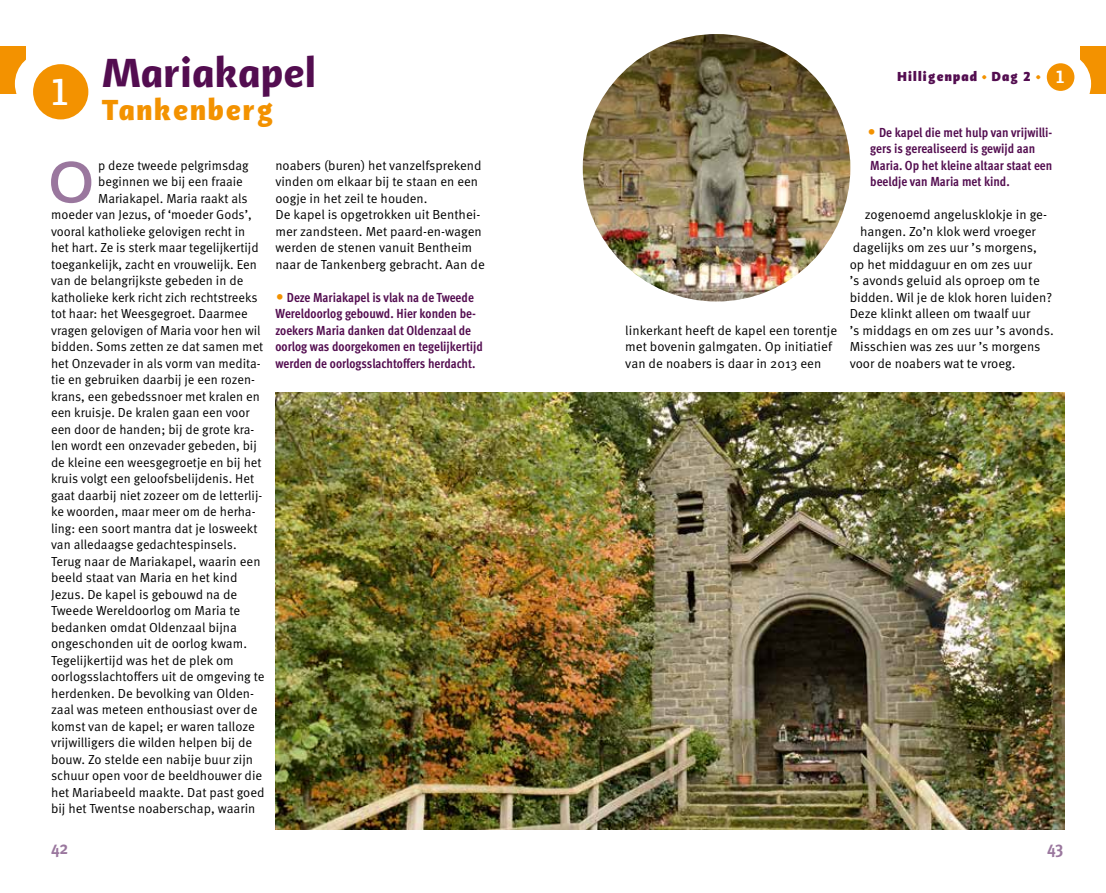
<style>
.page{position:relative;width:1106px;height:893px;background:#fff}
.page>*{position:absolute;margin:0;border:0;box-sizing:border-box;transform-origin:0 0}
.t1{font:500 60.6px "Adagio Sans Script";color:#9a779e}
.t2{font:700 42px "Adagio Sans Script";color:#530d50}
.t3{font:500 39px "Adagio Slab Script";color:#fff}
.t4{font:900 30px "Adagio Sans Script";letter-spacing:.06em;color:#f39200}
.t5{font:600 18.45px "Adagio Slab Script";color:#fff}
.t6{font:700 condensed 18px "Meta OT";color:#9a779e}
.t7{font:800 13.5px "Adagio Sans Script";letter-spacing:.09em;color:#530d50}
.t8{font:13.2px/16.5px "Meta OT";color:#000}
.t9{font:700 condensed 13.2px/16.5px "Meta OT";color:#530d50}
.s1{color:#f39200}
</style>
<div class="page">
<div style="left:0;top:46px;width:26px;height:48px;background:#f39200"></div>
<div style="left:15px;top:52px;width:64px;height:64px;background:#fff;border-radius:50%"></div>
<div style="left:33px;top:64px;width:55px;height:55px;background:#f39200;border-radius:50%"></div>
<div style="left:1080px;top:46px;width:26px;height:48px;background:#f39200"></div>
<div style="left:1027px;top:52px;width:64px;height:64px;background:#fff;border-radius:50%"></div>
<div style="left:1046px;top:63px;width:28px;height:28px;background:#f39200;border-radius:50%"></div>
<img style="left:275px;top:392px;width:789px;height:438px">
<img style="left:583px;top:34px;width:267px;height:268px;border-radius:134px">
<h3 class="t3" style="left:48px;top:67px;width:25px">1</h3>
<h2 class="t2" style="left:102px;top:45px;width:215px">Mariakapel</h2>
<h3 class="t4" style="left:102px;top:90px;width:173px">Tankenberg</h3>
<h1 class="t1" style="left:48px;top:143px;width:48px">O</h1>
<p class="t8" style="left:98px;top:157px;width:152px">p deze tweede pelgrimsdag</p>
<p class="t8" style="left:98px;top:174px;width:146px">beginnen we bij een fraaie</p>
<p class="t8" style="left:98px;top:190px;width:151px">Mariakapel. Maria raakt als</p>
<p class="t8" style="left:51px;top:207px;width:202px">moeder van Jezus, of ‘moeder Gods’,</p>
<p class="t8" style="left:51px;top:223px;width:196px">vooral katholieke gelovigen recht in</p>
<p class="t8" style="left:51px;top:240px;width:209px">het hart. Ze is sterk maar tegelijkertijd</p>
<p class="t8" style="left:51px;top:256px;width:207px">toegankelijk, zacht en vrouwelijk. Een</p>
<p class="t8" style="left:51px;top:273px;width:194px">van de belangrijkste gebeden in de</p>
<p class="t8" style="left:51px;top:289px;width:208px">katholieke kerk richt zich rechtstreeks</p>
<p class="t8" style="left:51px;top:306px;width:198px">tot haar: het Weesgegroet. Daarmee</p>
<p class="t8" style="left:51px;top:322px;width:211px">vragen gelovigen of Maria voor hen wil</p>
<p class="t8" style="left:51px;top:339px;width:214px">bidden. Soms zetten ze dat samen met</p>
<p class="t8" style="left:51px;top:355px;width:211px">het Onzevader in als vorm van medita-</p>
<p class="t8" style="left:51px;top:372px;width:205px">tie en gebruiken daarbij je een rozen-</p>
<p class="t8" style="left:51px;top:388px;width:210px">krans, een gebedssnoer met kralen en</p>
<p class="t8" style="left:51px;top:405px;width:200px">een kruisje. De kralen gaan een voor</p>
<p class="t8" style="left:51px;top:421px;width:205px">een door de handen; bij de grote kra-</p>
<p class="t8" style="left:51px;top:438px;width:207px">len wordt een onzevader gebeden, bij</p>
<p class="t8" style="left:51px;top:454px;width:212px">de kleine een weesgegroetje en bij het</p>
<p class="t8" style="left:51px;top:471px;width:204px">kruis volgt een geloofsbelijdenis. Het</p>
<p class="t8" style="left:51px;top:487px;width:213px">gaat daarbij niet zozeer om de letterlij-</p>
<p class="t8" style="left:51px;top:504px;width:206px">ke woorden, maar meer om de herha-</p>
<p class="t8" style="left:51px;top:520px;width:208px">ling: een soort mantra dat je losweekt</p>
<p class="t8" style="left:51px;top:537px;width:187px">van alledaagse gedachtespinsels.</p>
<p class="t8" style="left:51px;top:553px;width:211px">Terug naar de Mariakapel, waarin een</p>
<p class="t8" style="left:51px;top:570px;width:188px">beeld staat van Maria en het kind</p>
<p class="t8" style="left:51px;top:586px;width:188px">Jezus. De kapel is gebouwd na de</p>
<p class="t8" style="left:51px;top:603px;width:191px">Tweede Wereldoorlog om Maria te</p>
<p class="t8" style="left:51px;top:619px;width:187px">bedanken omdat Oldenzaal bijna</p>
<p class="t8" style="left:51px;top:636px;width:197px">ongeschonden uit de oorlog kwam.</p>
<p class="t8" style="left:51px;top:652px;width:184px">Tegelijkertijd was het de plek om</p>
<p class="t8" style="left:51px;top:669px;width:215px">oorlogsslachtoffers uit de omgeving te</p>
<p class="t8" style="left:51px;top:685px;width:204px">herdenken. De bevolking van Olden-</p>
<p class="t8" style="left:51px;top:702px;width:208px">zaal was meteen enthousiast over de</p>
<p class="t8" style="left:51px;top:718px;width:205px">komst van de kapel; er waren talloze</p>
<p class="t8" style="left:51px;top:735px;width:203px">vrijwilligers die wilden helpen bij de</p>
<p class="t8" style="left:51px;top:751px;width:204px">bouw. Zo stelde een nabije buur zijn</p>
<p class="t8" style="left:51px;top:768px;width:213px">schuur open voor de beeldhouwer die</p>
<p class="t8" style="left:51px;top:784px;width:215px">het Mariabeeld maakte. Dat past goed</p>
<p class="t8" style="left:51px;top:801px;width:206px">bij het Twentse noaberschap, waarin</p>
<p class="t8" style="left:275px;top:157px;width:211px">noabers (buren) het vanzelfsprekend vinden om elkaar bij te staan en een oogje in het zeil te houden.<br>De kapel is opgetrokken uit Benthei&shy;mer zandsteen. Met paard-en-wagen werden de stenen vanuit Bentheim naar de Tankenberg gebracht. Aan de</p>
<p class="t9" style="left:275px;top:289px;width:209px"><span class="s1">•</span> Deze Mariakapel is vlak na de Tweede Wereldoorlog gebouwd. Hier konden be&shy;zoekers Maria danken dat Oldenzaal de oorlog was doorgekomen en tegelĳkertĳd werden de oorlogsslachtoffers herdacht.</p>
<p class="t7" style="left:897px;top:67px;width:145px">Hilligenpad <span class="s1">•</span> Dag 2 <span class="s1">•</span></p>
<h3 class="t5" style="left:1054px;top:65px;width:13px">1</h3>
<p class="t8" style="left:625px;top:322px;width:213px">linkerkant heeft de kapel een torentje met bovenin galmgaten. Op initiatief van de noabers is daar in 2013 een</p>
<p class="t9" style="left:867px;top:124px;width:187px"><span class="s1">•</span> De kapel die met hulp van vrĳwilli&shy;gers is gerealiseerd is gewĳd aan Maria. Op het kleine altaar staat een beeldje van Maria met kind.</p>
<p class="t8" style="left:864px;top:207px;width:184px">zogenoemd angelusklokje in ge-</p>
<p class="t8" style="left:860px;top:223px;width:177px">hangen. Zo’n klok werd vroeger</p>
<p class="t8" style="left:852px;top:240px;width:186px">dagelijks om zes uur ’s morgens,</p>
<p class="t8" style="left:849px;top:256px;width:184px">op het middaguur en om zes uur</p>
<p class="t8" style="left:849px;top:273px;width:192px">’s avonds geluid als oproep om te</p>
<p class="t8" style="left:849px;top:289px;width:204px">bidden. Wil je de klok horen luiden?</p>
<p class="t8" style="left:849px;top:306px;width:182px">Deze klinkt alleen om twaalf uur</p>
<p class="t8" style="left:849px;top:322px;width:205px">’s middags en om zes uur ’s avonds.</p>
<p class="t8" style="left:849px;top:339px;width:192px">Misschien was zes uur ’s morgens</p>
<p class="t8" style="left:849px;top:355px;width:167px">voor de noabers wat te vroeg.</p>
<h3 class="t6" style="left:51px;top:836px;width:19px">42</h3>
<h3 class="t6" style="left:1047px;top:836px;width:18px">43</h3>
</div>
